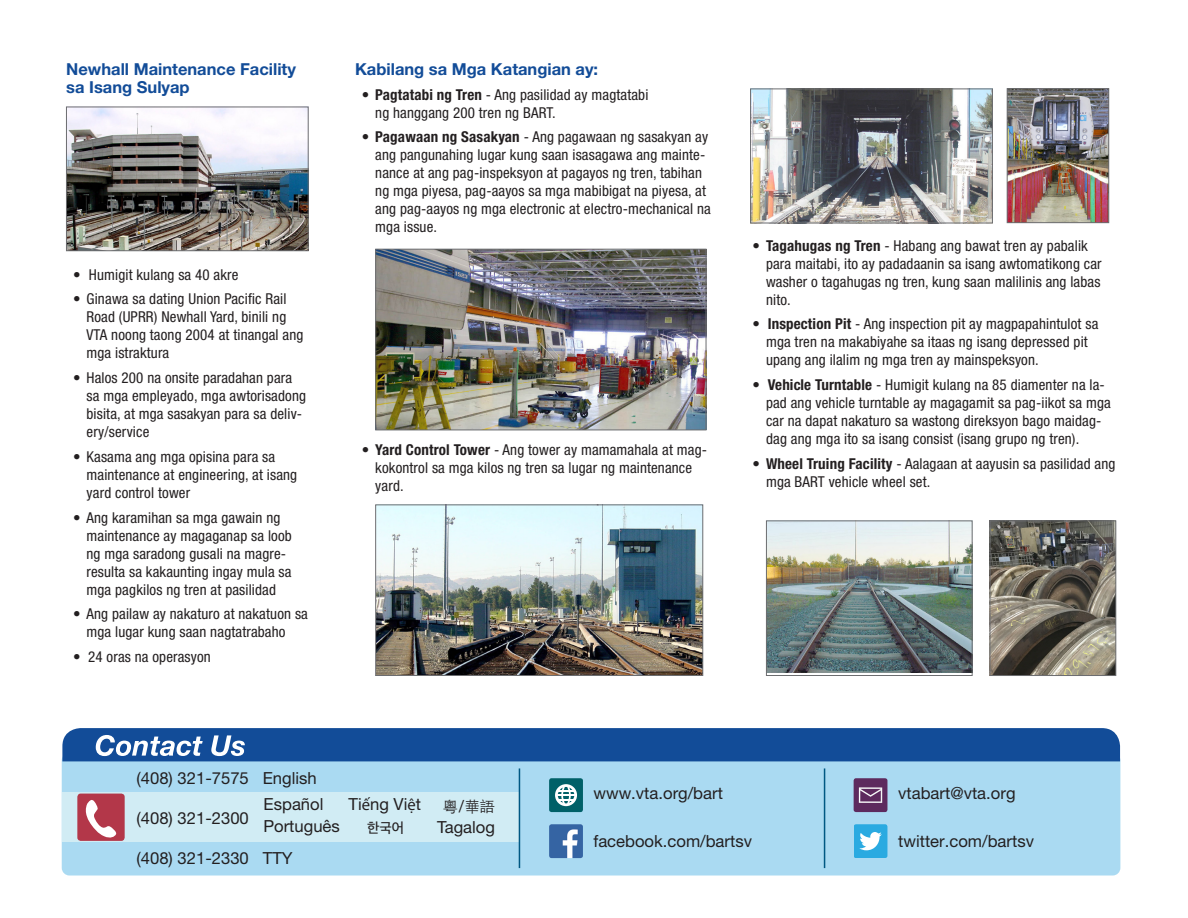
<style>
.page{position:relative;width:1188px;height:918px;background:#fff}
.page>*{position:absolute;margin:0;border:0;box-sizing:border-box;transform-origin:0 0}
.t1{font:16.65px "Helvetica Neue LT Std";color:#231f20}
.t2{font:700 16.5px/18px "Helvetica Neue LT Std";color:#124c98}
.t3{font:15.15px "Noto Sans CJ Ktc";color:#231f20}
.bullets{font:condensed 15px/18px "Helvetica Neue LT Std";letter-spacing:.01em;color:#231f20}
.t4{font:500 14.4px "Apple SD Gothic Neo";color:#231f20}
.s1{font-stretch:normal}
.s2{font-weight:700}
.s3{font-family:"Myriad Pro"}
</style>
<div class="page">
<img style="left:378px;top:507px;width:323px;height:167px">
<div style="left:376px;top:505px;width:327px;height:171px;border:1px solid #6c6d70"></div>
<img style="left:752px;top:91px;width:239px;height:130px">
<div style="left:750px;top:89px;width:243px;height:134px;border:1px solid #6c6d70"></div>
<img style="left:768px;top:523px;width:202px;height:149px">
<div style="left:766px;top:521px;width:206px;height:155px;border:1px solid #6c6d70"></div>
<img style="left:992px;top:523px;width:122px;height:151px">
<div style="left:990px;top:521px;width:126px;height:155px;border:1px solid #6c6d70"></div>
<img style="left:1009px;top:90px;width:98px;height:131px">
<div style="left:1007px;top:88px;width:102px;height:135px;border:1px solid #6c6d70"></div>
<img style="left:68px;top:109px;width:238px;height:140px">
<div style="left:66px;top:107px;width:242px;height:144px;border:1px solid #6c6d70"></div>
<img style="left:378px;top:251px;width:326px;height:177px">
<div style="left:376px;top:249px;width:330px;height:181px;border:1px solid #6c6d70"></div>
<div style="left:62px;top:753px;width:1058px;height:123px;background:#aadaf2;border-radius:8px"></div>
<div style="left:62px;top:792px;width:456px;height:50px;background:#d1ecf4"></div>
<img style="left:549px;top:824px;width:34px;height:34px">
<svg style="left:854px;top:824px;width:33px;height:34px"></svg>
<div style="left:854px;top:778px;width:33px;height:34px;background:#5d2a5e;border-radius:2px"></div>
<svg style="left:859px;top:787px;width:23px;height:16px"></svg>
<div style="left:549px;top:778px;width:34px;height:34px;background:#006068;border-radius:2px"></div>
<svg style="left:555px;top:784px;width:22px;height:22px"></svg>
<div style="left:77px;top:794px;width:48px;height:47px;background:#b33749;border-radius:3px"></div>
<svg style="left:85px;top:800px;width:32px;height:38px"></svg>
<hr style="left:519px;top:768px;width:1px;height:100px;background:#005883">
<hr style="left:824px;top:768px;width:1px;height:100px;background:#005883">
<svg style="left:62px;top:728px;width:1058px;height:33px;background:#1b539c"></svg>
<p class="t2" style="left:66px;top:60px;width:231px">Newhall Maintenance Facility sa Isang Sulyap</p>
<p class="bullets" style="left:73px;top:265px;width:167px"><span class="s1">•</span> Humigit kulang sa 40 akre</p>
<p class="bullets" style="left:87px;top:290px;width:218px;text-indent:-14px">• Ginawa sa dating Union Pacific Rail<br>Road (UPRR) Newhall Yard, binili ng<br>VTA noong taong 2004 at tinangal ang mga istraktura</p>
<p class="bullets" style="left:87px;top:369px;width:221px;text-indent:-14px">• Halos 200 na onsite paradahan para sa mga empleyado, mga awtorisadong bisita, at mga sasakyan para sa deliv&shy;ery/service</p>
<p class="bullets" style="left:87px;top:447px;width:212px;text-indent:-14px">• Kasama ang mga opisina para sa maintenance at engineering, at isang yard control tower</p>
<p class="bullets" style="left:87px;top:508px;width:207px;text-indent:-14px">• Ang karamihan sa mga gawain ng maintenance ay magaganap sa loob ng mga saradong gusali na magre&shy;resulta sa kakaunting ingay mula sa mga pagkilos ng tren at pasilidad</p>
<p class="bullets" style="left:73px;top:605px;width:236px;text-align:center">• Ang pailaw ay nakaturo at nakatuon sa mga lugar kung saan nagtatrabaho</p>
<p class="bullets" style="left:73px;top:648px;width:139px">• 24 oras na operasyon</p>
<p class="t2" style="left:355px;top:60px;width:245px">Kabilang sa Mga Katangian ay:</p>
<p class="bullets" style="left:362px;top:85px;width:288px">• <span class="s2">Pagtatabi ng Tren</span> - Ang pasilidad ay magtatabi</p>
<p class="bullets" style="left:375px;top:103px;width:182px">ng hanggang 200 tren ng BART.</p>
<p class="bullets" style="left:375px;top:128px;width:337px;text-indent:-14px">• <span class="s2">Pagawaan ng Sasakyan</span> - Ang pagawaan ng sasakyan ay ang pangunahing lugar kung saan isasagawa ang mainte&shy;nance at ang pag-inspeksyon at pagayos ng tren, tabihan ng mga piyesa, pag-aayos sa mga mabibigat na piyesa, at ang pag-aayos ng mga electronic at electro-mechanical na mga issue.</p>
<p class="bullets" style="left:375px;top:441px;width:333px;text-indent:-14px">• <span class="s2">Yard Control Tower</span> - Ang tower ay mamamahala at mag&shy;kokontrol sa mga kilos ng tren sa lugar ng maintenance yard.</p>
<p class="bullets" style="left:766px;top:236px;width:337px;text-indent:-14px">• <span class="s2">Tagahugas ng Tren</span> - Habang ang bawat tren ay pabalik para maitabi, ito ay padadaanin sa isang awtomatikong car washer o tagahugas ng tren, kung saan malilinis ang labas nito.</p>
<p class="bullets" style="left:766px;top:315px;width:334px;text-indent:-14px">• <span class="s2">Inspection Pit</span> - Ang inspection pit ay magpapahintulot sa mga tren na makabiyahe sa itaas ng isang depressed pit upang ang ilalim ng mga tren ay mainspeksyon.</p>
<p class="bullets" style="left:766px;top:376px;width:346px;text-indent:-14px">• <span class="s2">Vehicle Turntable</span> - Humigit kulang na 85 diamenter na la&shy;pad ang vehicle turntable ay magagamit sa pag-iikot sa mga car na dapat nakaturo sa wastong direksyon bago maidag&shy;dag ang mga ito sa isang consist (isang grupo ng tren).</p>
<p class="bullets" style="left:766px;top:455px;width:351px;text-indent:-14px">• <span class="s2">Wheel Truing Facility</span> - Aalagaan at aayusin sa pasilidad ang mga BART vehicle wheel set.</p>
<p class="t1" style="left:137px;top:768px;width:182px">(408) 321-7575 English</p>
<p class="t1" style="left:137px;top:808px;width:114px">(408) 321-2300</p>
<p class="t1" style="left:137px;top:848px;width:158px">(408) 321-2330 TTY</p>
<p class="t1" style="left:264px;top:794px;width:61px">Español</p>
<p class="t1" style="left:263px;top:817px;width:78px">Português</p>
<p class="t1" style="left:349px;top:794px;width:74px">Ti<span class="s3">ế</span>ng Vi<span class="s3">ệ</span>t</p>
<p class="t3" style="left:443px;top:793px;width:54px">粵/華語</p>
<p class="t4" style="left:367px;top:820px;width:39px">한국어</p>
<p class="t1" style="left:437px;top:817px;width:60px">Tagalog</p>
<p class="t1" style="left:593px;top:783px;width:131px">www.vta.org/bart</p>
<p class="t1" style="left:593px;top:831px;width:160px">facebook.com/bartsv</p>
<p class="t1" style="left:898px;top:831px;width:137px">twitter.com/bartsv</p>
<p class="t1" style="left:898px;top:783px;width:119px">vtabart@vta.org</p>
</div>
